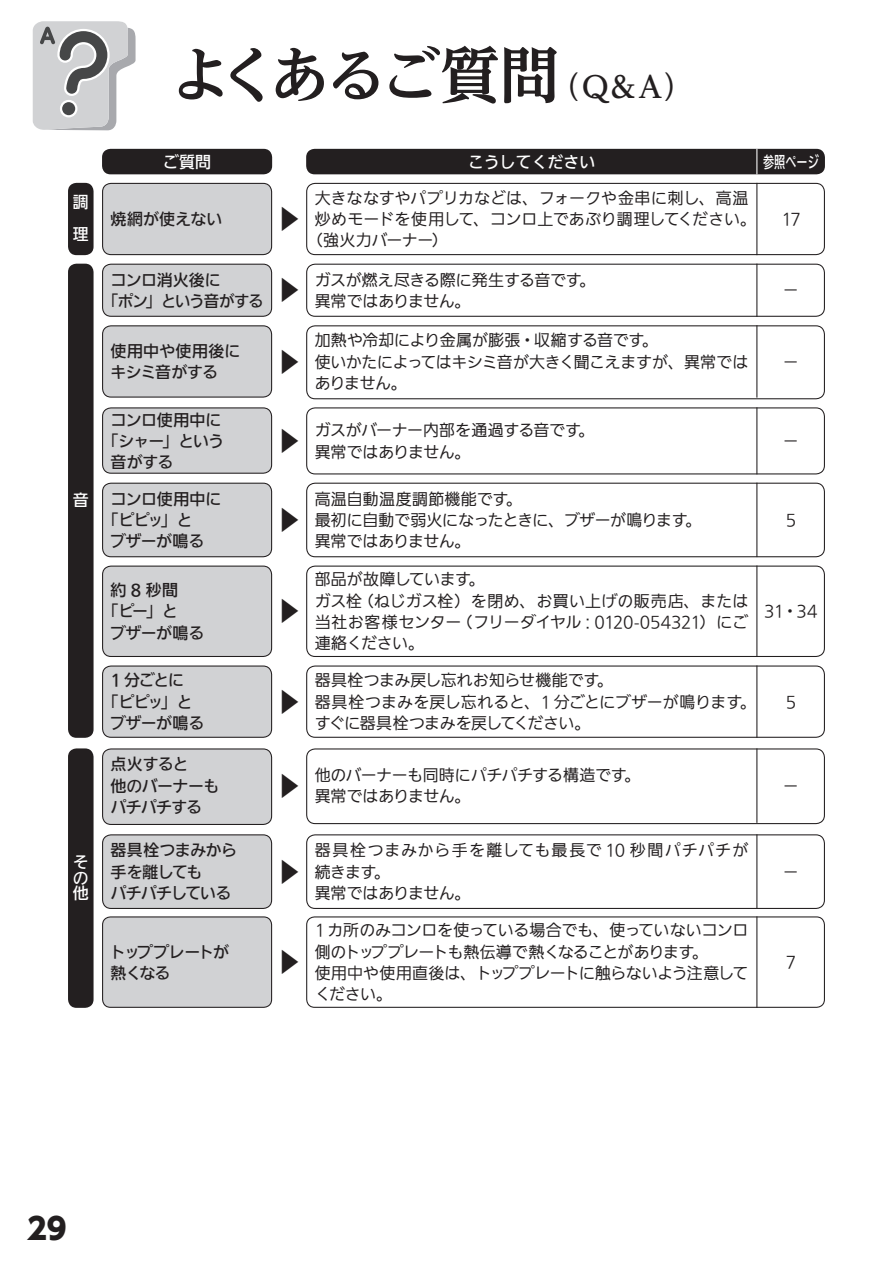
<style>
.page{position:relative;width:893px;height:1263px;background:#fff}
.page>*{position:absolute;margin:0;border:0;box-sizing:border-box;transform-origin:0 0}
.t1{font:700 60.6px "UD Reimin Pro";letter-spacing:-.085em;color:#231f20}
.t2{font:800 29.7px "UD Shin Go Pro";color:#231f20}
.t3{font:500 26.55px "UD Shin Go Pro";color:#231f20}
.t4{font:100 15.9px/21.3px "Iwa UD Go Hon Pr 6";letter-spacing:-.01em;color:#231f20}
.t5{font:500 15.9px/21.3px "Iwa UD Go Hon Pr 6";letter-spacing:-.035em;color:#231f20}
.t6{font:100 15.9px/21.3px "Iwa UD Go Hon Pr 6";letter-spacing:.045em;color:#231f20}
.t7{font:500 15.9px/15.9px "Iwa UD Go Hon Pr 6";color:#fff;text-align:justify}
.t8{font:500 15.9px/21.3px "Iwa UD Go Hon Pr 6";letter-spacing:.01em;color:#231f20}
.t9{font:500 15.9px "Iwa UD Go Hon Pr 6";letter-spacing:-.01em;color:#231f20}
.t10{font:500 15.9px/21.3px "Iwa UD Go Hon Pr 6";letter-spacing:-.075em;color:#231f20}
.t11{font:500 15.9px "Iwa UD Go Hon Pr 6";letter-spacing:.005em;color:#231f20}
.t12{font:500 15.9px "Iwa UD Go Hon Pr 6";color:#fff;scale:.7 1}
.s1{font-size:29.7px}
</style>
<div class="page">
<svg style="left:33px;top:21px;width:103px;height:109px"></svg>
<div style="left:103px;top:264px;width:169px;height:52px;background:#d1d2d4;border-radius:9px"></div>
<div style="left:102px;top:264px;width:170px;height:53px;border:1px solid #231f20;border-radius:9px"></div>
<div style="left:306px;top:264px;width:519px;height:53px;border:1px solid #231f20;border-radius:9px"></div>
<div style="left:103px;top:326px;width:169px;height:71px;background:#d1d2d4;border-radius:9px"></div>
<div style="left:102px;top:325px;width:170px;height:73px;border:1px solid #231f20;border-radius:9px"></div>
<div style="left:306px;top:325px;width:519px;height:74px;border:1px solid #231f20;border-radius:9px"></div>
<div style="left:103px;top:408px;width:169px;height:65px;background:#d1d2d4;border-radius:9px"></div>
<div style="left:102px;top:407px;width:170px;height:67px;border:1px solid #231f20;border-radius:9px"></div>
<div style="left:306px;top:407px;width:519px;height:67px;border:1px solid #231f20;border-radius:9px"></div>
<hr style="left:756px;top:264px;width:1px;height:53px;background:#231f20">
<div style="left:68px;top:264px;width:26px;height:474px;background:#231f20;border-radius:9px"></div>
<div style="left:102px;top:149px;width:170px;height:25px;background:#231f20;border-radius:9px"></div>
<div style="left:306px;top:149px;width:519px;height:25px;background:#231f20;border-radius:9px"></div>
<svg style="left:756px;top:149px;width:1px;height:25px"></svg>
<hr style="left:756px;top:325px;width:1px;height:73px;background:#231f20">
<hr style="left:756px;top:407px;width:1px;height:67px;background:#231f20">
<div style="left:103px;top:917px;width:169px;height:90px;background:#d1d2d4;border-radius:8px"></div>
<div style="left:102px;top:916px;width:170px;height:92px;border:1px solid #231f20;border-radius:8px"></div>
<div style="left:306px;top:916px;width:519px;height:92px;border:1px solid #231f20;border-radius:8px"></div>
<div style="left:68px;top:748px;width:26px;height:260px;background:#231f20;border-radius:9px"></div>
<hr style="left:756px;top:916px;width:1px;height:92px;background:#231f20">
<div style="left:103px;top:749px;width:169px;height:75px;background:#d1d2d4;border-radius:9px"></div>
<div style="left:102px;top:748px;width:170px;height:77px;border:1px solid #231f20;border-radius:9px"></div>
<div style="left:306px;top:748px;width:519px;height:76px;border:1px solid #231f20;border-radius:9px"></div>
<div style="left:103px;top:835px;width:169px;height:73px;background:#d1d2d4;border-radius:9px"></div>
<div style="left:102px;top:834px;width:170px;height:75px;border:1px solid #231f20;border-radius:9px"></div>
<div style="left:103px;top:483px;width:169px;height:74px;background:#d1d2d4;border-radius:9px"></div>
<div style="left:102px;top:483px;width:170px;height:74px;border:1px solid #231f20;border-radius:9px"></div>
<div style="left:306px;top:834px;width:519px;height:75px;border:1px solid #231f20;border-radius:9px"></div>
<div style="left:306px;top:483px;width:519px;height:74px;border:1px solid #231f20;border-radius:9px"></div>
<hr style="left:756px;top:748px;width:1px;height:75px;background:#231f20">
<hr style="left:756px;top:834px;width:1px;height:75px;background:#231f20">
<hr style="left:756px;top:483px;width:1px;height:74px;background:#231f20">
<div style="left:103px;top:666px;width:169px;height:71px;background:#d1d2d4;border-radius:9px"></div>
<div style="left:102px;top:665px;width:170px;height:73px;border:1px solid #231f20;border-radius:9px"></div>
<div style="left:306px;top:665px;width:519px;height:73px;border:1px solid #231f20;border-radius:9px"></div>
<hr style="left:756px;top:665px;width:1px;height:73px;background:#231f20">
<div style="left:103px;top:566px;width:169px;height:90px;background:#d1d2d4;border-radius:9px"></div>
<div style="left:102px;top:566px;width:170px;height:91px;border:1px solid #231f20;border-radius:9px"></div>
<div style="left:306px;top:566px;width:519px;height:91px;border:1px solid #231f20;border-radius:9px"></div>
<hr style="left:756px;top:566px;width:1px;height:91px;background:#231f20">
<div style="left:103px;top:183px;width:169px;height:72px;background:#d1d2d4;border-radius:9px"></div>
<div style="left:102px;top:183px;width:170px;height:72px;border:1px solid #231f20;border-radius:9px"></div>
<div style="left:306px;top:183px;width:519px;height:72px;border:1px solid #231f20;border-radius:9px"></div>
<hr style="left:756px;top:183px;width:1px;height:72px;background:#231f20">
<div style="left:68px;top:183px;width:26px;height:72px;background:#231f20;border-radius:9px"></div>
<p class="t7" style="left:73px;top:187px;width:17px;line-height:32px">調理</p>
<p class="t7" style="left:73px;top:492px;width:17px">音</p>
<p class="t7" style="left:73px;top:854px;width:17px">その他</p>
<h1 class="t1" style="left:170px;top:26px;width:524px">よくあるご質問<span class="s1">（Ｑ＆Ａ）</span></h1>
<p class="t7" style="left:163px;top:154px;width:49px">ご質問</p>
<p class="t7" style="left:468px;top:154px;width:129px">こうしてください</p>
<p class="t12" style="left:763px;top:153px;width:81px">参照ページ</p>
<p class="t11" style="left:111px;top:210px;width:113px">焼網が使えない</p>
<h3 class="t3" style="left:276px;top:197px;width:28px">▶</h3>
<p class="t4" style="left:315px;top:188px;width:435px">大きななすやパプリカなどは、フォークや金串に刺し、高温</p>
<p class="t4" style="left:315px;top:209px;width:443px">炒めモードを使用して、コンロ上であぶり調理してください。</p>
<p class="t4" style="left:307px;top:230px;width:143px">（強火力バーナー）</p>
<p class="t5" style="left:103px;top:269px;width:201px;text-indent:8px">コンロ消火後に<br>「ポン」という音がする <sup>▶</sup></p>
<p class="t4" style="left:315px;top:269px;width:282px">ガスが燃え尽きる際に発生する音です。異常ではありません。</p>
<p class="t8" style="left:111px;top:341px;width:131px">使用中や使用後にキシミ音がする</p>
<h3 class="t3" style="left:276px;top:340px;width:28px">▶</h3>
<p class="t4" style="left:315px;top:330px;width:435px">加熱や冷却により金属が膨張・収縮する音です。<br>使いかたによってはキシミ音が大きく聞こえますが、異常ではありません。</p>
<p class="t9" style="left:111px;top:411px;width:112px">コンロ使用中に</p>
<p class="t5" style="left:103px;top:431px;width:123px">「シャー」という</p>
<p class="t5" style="left:111px;top:452px;width:64px">音がする</p>
<p class="t9" style="left:111px;top:490px;width:112px">コンロ使用中に</p>
<p class="t5" style="left:103px;top:510px;width:92px">「ピピッ」と</p>
<p class="t5" style="left:111px;top:531px;width:95px">ブザーが鳴る</p>
<p class="t5" style="left:111px;top:580px;width:69px">約8秒間</p>
<p class="t5" style="left:103px;top:601px;width:77px">「ピー」と</p>
<p class="t5" style="left:111px;top:622px;width:95px">ブザーが鳴る</p>
<p class="t5" style="left:111px;top:670px;width:75px">1 分ごとに</p>
<p class="t5" style="left:103px;top:691px;width:92px">「ピピッ」と</p>
<p class="t5" style="left:111px;top:713px;width:95px">ブザーが鳴る</p>
<p class="t5" style="left:111px;top:754px;width:111px">点火すると<br>他のバーナーもパチパチする</p>
<p class="t5" style="left:111px;top:840px;width:128px">器具栓つまみから手を離しても<br>パチパチしている</p>
<h3 class="t3" style="left:276px;top:419px;width:28px">▶</h3>
<p class="t4" style="left:315px;top:420px;width:282px">ガスがバーナー内部を通過する音です。異常ではありません。</p>
<h3 class="t3" style="left:276px;top:498px;width:28px">▶</h3>
<h3 class="t3" style="left:276px;top:590px;width:28px">▶</h3>
<h3 class="t3" style="left:276px;top:680px;width:28px">▶</h3>
<p class="t4" style="left:315px;top:488px;width:388px">高温自動温度調節機能です。<br>最初に自動で弱火になったときに、ブザーが鳴ります。異常ではありません。</p>
<p class="t4" style="left:315px;top:569px;width:435px">部品が故障しています。<br>ガス栓（ねじガス栓）を閉め、お買い上げの販売店、または当社お客様センター（フリーダイヤル：0120-054321）にご連絡ください。</p>
<p class="t4" style="left:315px;top:670px;width:443px">器具栓つまみ戻し忘れお知らせ機能です。<br>器具栓つまみを戻し忘れると、1 分ごとにブザーが鳴ります。すぐに器具栓つまみを戻してください。</p>
<h3 class="t3" style="left:276px;top:764px;width:28px">▶</h3>
<p class="t4" style="left:315px;top:765px;width:327px">他のバーナーも同時にパチパチする構造です。異常ではありません。</p>
<h3 class="t3" style="left:276px;top:850px;width:28px">▶</h3>
<p class="t6" style="left:315px;top:840px;width:435px">器具栓つまみから手を離しても最長で 10 秒間パチパチが続きます。<br>異常ではありません。</p>
<p class="t10" style="left:111px;top:941px;width:120px">トッププレートが熱くなる</p>
<h3 class="t3" style="left:276px;top:940px;width:28px">▶</h3>
<p class="t4" style="left:315px;top:920px;width:435px">1 カ所のみコンロを使っている場合でも、使っていないコンロ側のトッププレートも熱伝導で熱くなることがあります。<br>使用中や使用直後は、トッププレートに触らないよう注意してください。</p>
<p class="t4" style="left:781px;top:209px;width:21px">17</p>
<p class="t4" style="left:783px;top:280px;width:17px">−</p>
<p class="t4" style="left:783px;top:351px;width:17px">−</p>
<p class="t4" style="left:783px;top:431px;width:17px">−</p>
<p class="t4" style="left:786px;top:510px;width:12px">5</p>
<p class="t4" style="left:764px;top:601px;width:55px">31・34</p>
<p class="t4" style="left:786px;top:692px;width:12px">5</p>
<p class="t4" style="left:783px;top:775px;width:17px">−</p>
<p class="t4" style="left:783px;top:861px;width:17px">−</p>
<p class="t4" style="left:786px;top:952px;width:12px">7</p>
<h2 class="t2" style="left:27px;top:1204px;width:41px">29</h2>
</div>
